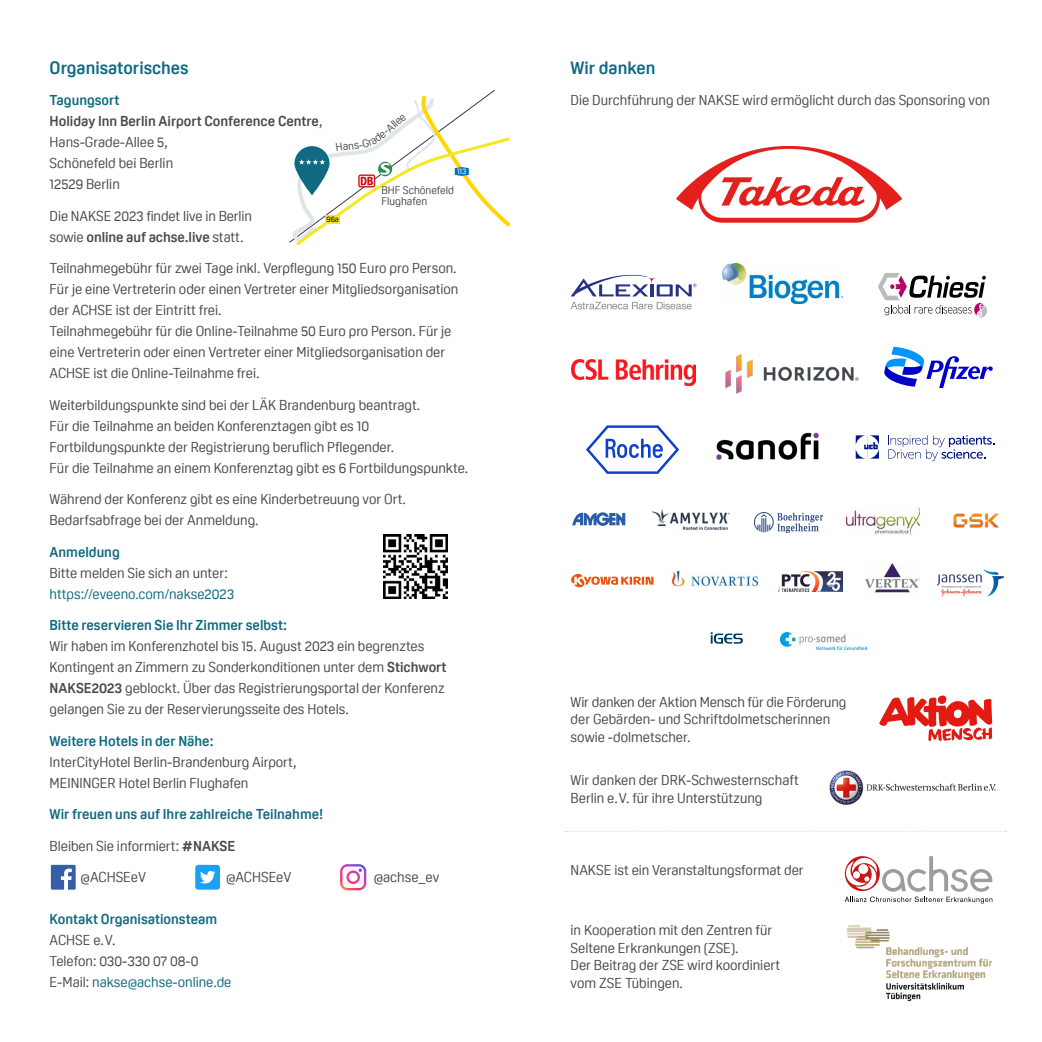
<style>
.page{position:relative;width:1042px;height:1042px;background:#fff}
.page>*{position:absolute;margin:0;border:0;box-sizing:border-box;transform-origin:0 0}
.t1{font:700 17.5px "Oscine";color:#106a81}
.t2{font:14px/21px "Oscine";color:#4b4a4a}
.t3{font:700 14px "Oscine";color:#106a81}
.t4{font:14px "Oscine";color:#106a81}
.t5{font:700 14px "Oscine";color:#4b4a4a}
.t6{font:10.85px/10.3px "Oscine";color:#4b4a4a}
.t7{font:7.88px "Oscine";color:#000}
.t8{font:7.88px "Oscine";color:#fff}
.s1{font-weight:400}
.s2{font-weight:700}
.s3{font-weight:700;font-style:italic;font-size:17.5px}
.s4{color:#4b4a4a}
</style>
<div class="page">
<svg style="left:51px;top:865px;width:25px;height:24px"></svg>
<svg style="left:195px;top:865px;width:25px;height:24px"></svg>
<img style="left:676px;top:147px;width:225px;height:75px">
<img style="left:781px;top:632px;width:86px;height:17px">
<img style="left:710px;top:632px;width:22px;height:12px">
<svg style="left:571px;top:275px;width:125px;height:21px"></svg>
<svg style="left:570px;top:302px;width:121px;height:7px"></svg>
<img style="left:722px;top:263px;width:120px;height:41px">
<svg style="left:878px;top:273px;width:109px;height:45px"></svg>
<img style="left:571px;top:360px;width:124px;height:25px">
<img style="left:725px;top:354px;width:134px;height:40px">
<svg style="left:884px;top:347px;width:109px;height:41px"></svg>
<svg style="left:586px;top:425px;width:93px;height:49px"></svg>
<img style="left:716px;top:432px;width:103px;height:28px">
<svg style="left:888px;top:435px;width:106px;height:26px"></svg>
<svg style="left:856px;top:435px;width:23px;height:23px"></svg>
<svg style="left:572px;top:512px;width:53px;height:14px"></svg>
<img style="left:651px;top:509px;width:79px;height:21px">
<img style="left:755px;top:512px;width:67px;height:20px">
<img style="left:953px;top:513px;width:46px;height:15px">
<svg style="left:571px;top:574px;width:82px;height:13px"></svg>
<img style="left:672px;top:571px;width:87px;height:15px">
<img style="left:779px;top:572px;width:64px;height:19px">
<img style="left:865px;top:563px;width:54px;height:32px">
<img style="left:937px;top:569px;width:67px;height:28px">
<img style="left:847px;top:507px;width:72px;height:28px">
<img style="left:829px;top:770px;width:167px;height:35px">
<svg style="left:845px;top:856px;width:147px;height:47px"></svg>
<img style="left:846px;top:925px;width:147px;height:77px">
<svg style="left:565px;top:831px;width:441px;height:1px"></svg>
<svg style="left:879px;top:695px;width:114px;height:46px"></svg>
<svg style="left:340px;top:864px;width:26px;height:26px"></svg>
<img style="left:383px;top:534px;width:65px;height:64px">
<svg style="left:289px;top:90px;width:222px;height:156px"></svg>
<h1 class="t1" style="left:50px;top:57px;width:141px">Organisatorisches</h1>
<p class="t3" style="left:50px;top:92px;width:71px">Tagungsort</p>
<p class="t5" style="left:50px;top:113px;width:274px">Holiday Inn Berlin Airport Conference Centre<span class="s1">,</span></p>
<p class="t2" style="left:50px;top:132px;width:120px">Hans-Grade-Allee 5,</p>
<p class="t2" style="left:50px;top:153px;width:125px">Schönefeld bei Berlin</p>
<p class="t2" style="left:50px;top:174px;width:72px">12529 Berlin</p>
<p class="t2" style="left:50px;top:205px;width:204px">Die NAKSE 2023 findet live in Berlin sowie <span class="s2">online auf achse.live</span> statt.</p>
<p class="t2" style="left:50px;top:258px;width:410px">Teilnahmegebühr für zwei Tage inkl. Verpflegung 150 Euro pro Person.<br>Für je eine Vertreterin oder einen Vertreter einer Mitgliedsorganisation der ACHSE ist der Eintritt frei.</p>
<p class="t2" style="left:50px;top:321px;width:403px">Teilnahmegebühr für die Online-Teilnahme 50 Euro pro Person. Für je eine Vertreterin oder einen Vertreter einer Mitgliedsorganisation der<br>ACHSE ist die Online-Teilnahme frei.</p>
<p class="t2" style="left:50px;top:394px;width:420px">Weiterbildungspunkte sind bei der LÄK Brandenburg beantragt.<br>Für die Teilnahme an beiden Konferenztagen gibt es 10<br>Fortbildungspunkte der Registrierung beruflich Pflegender.<br>Für die Teilnahme an einem Konferenztag gibt es 6 Fortbildungspunkte.</p>
<p class="t2" style="left:50px;top:489px;width:358px">Während der Konferenz gibt es eine Kinderbetreuung vor Ort.<br>Bedarfsabfrage bei der Anmeldung.</p>
<p class="t3" style="left:50px;top:544px;width:72px">Anmeldung</p>
<p class="t2" style="left:50px;top:562px;width:180px">Bitte melden Sie sich an unter:</p>
<p class="t4" style="left:50px;top:586px;width:186px">https://eveeno.com/nakse2023</p>
<p class="t3" style="left:50px;top:617px;width:239px">Bitte reservieren Sie Ihr Zimmer selbst:</p>
<p class="t2" style="left:50px;top:636px;width:398px">Wir haben im Konferenzhotel bis 15. August 2023 ein begrenztes Kontingent an Zimmern zu Sonderkonditionen unter dem <span class="s2">Stichwort NAKSE2023</span> geblockt. Über das Registrierungsportal der Konferenz gelangen Sie zu der Reservierungsseite des Hotels.</p>
<p class="t3" style="left:50px;top:733px;width:165px">Weitere Hotels in der Nähe:</p>
<p class="t2" style="left:50px;top:751px;width:248px">InterCityHotel Berlin-Brandenburg Airport,</p>
<p class="t2" style="left:50px;top:772px;width:200px">MEININGER Hotel Berlin Flughafen</p>
<p class="t3" style="left:50px;top:806px;width:275px">Wir freuen uns auf Ihre zahlreiche Teilnahme!</p>
<p class="t2" style="left:50px;top:835px;width:187px">Bleiben Sie informiert: <span class="s3">#</span> <span class="s2">NAKSE</span></p>
<p class="t2" style="left:81px;top:867px;width:67px">@ACHSEeV</p>
<p class="t2" style="left:226px;top:867px;width:67px">@ACHSEeV</p>
<p class="t2" style="left:374px;top:867px;width:67px">@achse_ev</p>
<p class="t3" style="left:50px;top:911px;width:169px">Kontakt Organisationsteam</p>
<p class="t2" style="left:50px;top:930px;width:67px">ACHSE e. V.</p>
<p class="t2" style="left:50px;top:951px;width:150px">Telefon: 030-330 07 08-0</p>
<p class="t4" style="left:50px;top:974px;width:183px"><span class="s4">E-Mail:</span> nakse@achse-online.de</p>
<p class="t8" style="left:457px;top:167px;width:11px">113</p>
<p class="t6" style="left:381px;top:185px;width:74px">BHF Schönefeld<br>Flughafen</p>
<p class="t7" style="left:326px;top:215px;width:14px">96a</p>
<p class="t1" style="left:570px;top:57px;width:86px">Wir danken</p>
<p class="t2" style="left:570px;top:90px;width:421px">Die Durchführung der NAKSE wird ermöglicht durch das Sponsoring von</p>
<p class="t2" style="left:571px;top:693px;width:277px;line-height:17.5px">Wir danken der Aktion Mensch für die Förderung der Gebärden- und Schrift dolmetscherinnen sowie -dolmetscher.</p>
<p class="t2" style="left:571px;top:771px;width:230px;line-height:17.5px">Wir danken der DRK-Schwesternschaft<br>Berlin e. V. für ihre Unterstützung</p>
<p class="t2" style="left:570px;top:859px;width:234px">NAKSE ist ein Veranstaltungsformat der</p>
<p class="t2" style="left:570px;top:921px;width:211px;line-height:17.5px">in Kooperation mit den Zentren für<br>Seltene Erkrankungen (ZSE).<br>Der Beitrag der ZSE wird koordiniert vom ZSE Tübingen.</p>
</div>
